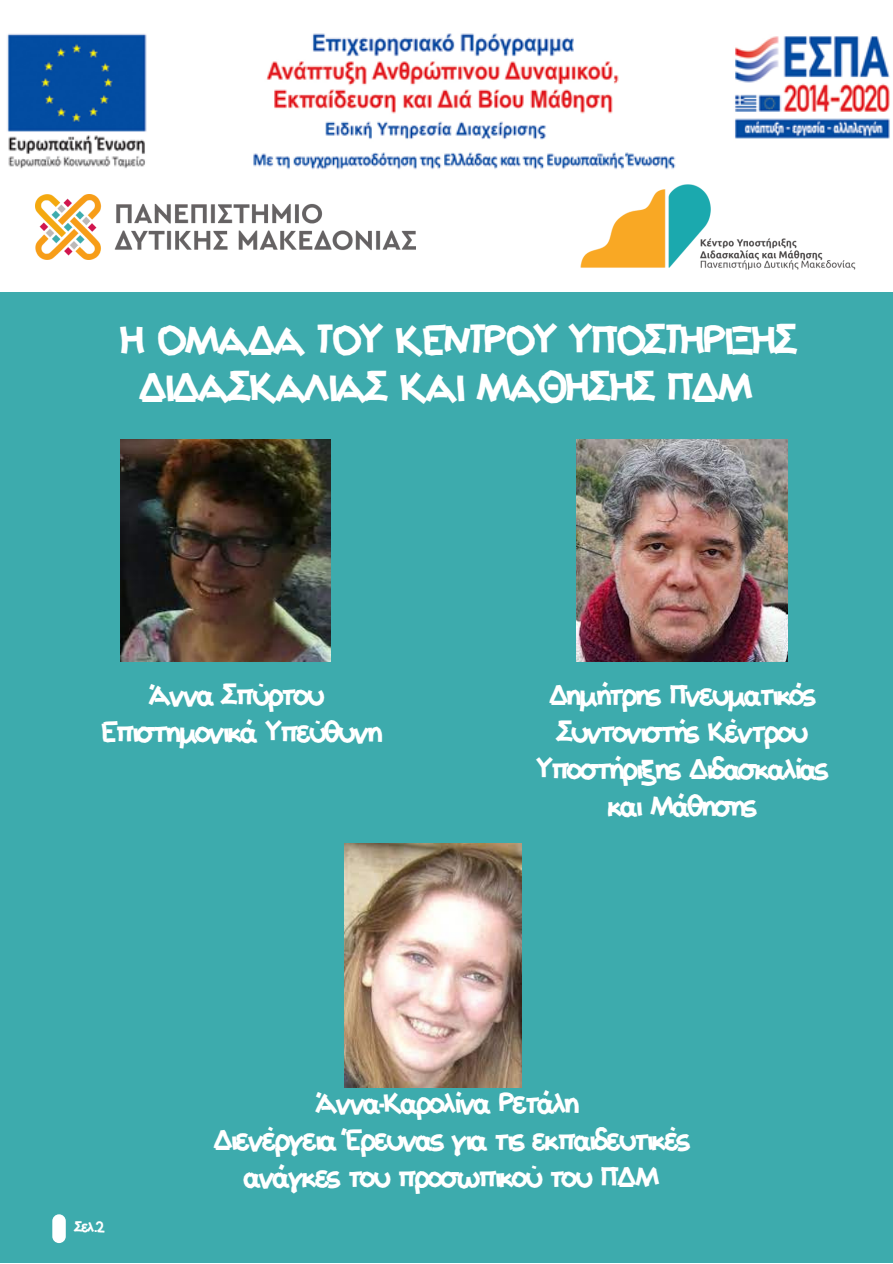
<style>
.page{position:relative;width:893px;height:1264px;background:#fff}
.page>*{position:absolute;margin:0;border:0;box-sizing:border-box;transform-origin:0 0}
.t1{font:43.5px/47.2px "Aka Acid GR Collage";color:#fff;text-align:center}
.t2{font:30px/37px "Aka Acid GR Collage";color:#fff;text-align:center}
.t3{font:15px "Aka Acid GR Collage";color:#fff}
</style>
<div class="page">
<div style="left:0;top:292px;width:892px;height:970px;background:#3dabad"></div>
<img style="left:580px;top:184px;width:276px;height:86px">
<img style="left:35px;top:194px;width:380px;height:65px">
<img style="left:7px;top:33px;width:883px;height:137px">
<div style="left:52px;top:1214px;width:14px;height:28px;background:#fff;border-radius:7px"></div>
<img style="left:120px;top:439px;width:210px;height:222px">
<img style="left:577px;top:439px;width:210px;height:222px">
<img style="left:344px;top:843px;width:177px;height:244px">
<p class="t1" style="left:120px;top:320px;width:677px">Η ΟΜΑΔΑ ΤΟΥ ΚΕΝΤΡΟΥ ΥΠΟΣΤΗΡΙΞΗΣ<br>ΔΙΔΑΣΚΑΛΙΑΣ ΚΑΙ ΜΑΘΗΣΗΣ ΠΔΜ</p>
<p class="t2" style="left:149px;top:678px;width:175px">Άννα Σπύρτου</p>
<p class="t2" style="left:100px;top:715px;width:282px">Επιστημονικά Υπεύθυνη</p>
<p class="t2" style="left:549px;top:678px;width:267px">Δημήτρης Πνευματικός</p>
<p class="t2" style="left:536px;top:715px;width:292px">Συντονιστής Κέντρου<br>Υποστήριξης Διδασκαλίας και Μάθησης</p>
<p class="t3" style="left:74px;top:1218px;width:31px">Σελ.2</p>
<p class="t2" style="left:316px;top:1086px;width:263px">Άννα-Καρολίνα Ρετάλη</p>
<p class="t2" style="left:213px;top:1123px;width:477px">Διενέργεια Έρευνας για τις εκπαιδευτικές ανάγκες του προσωπικού του ΠΔΜ</p>
</div>
